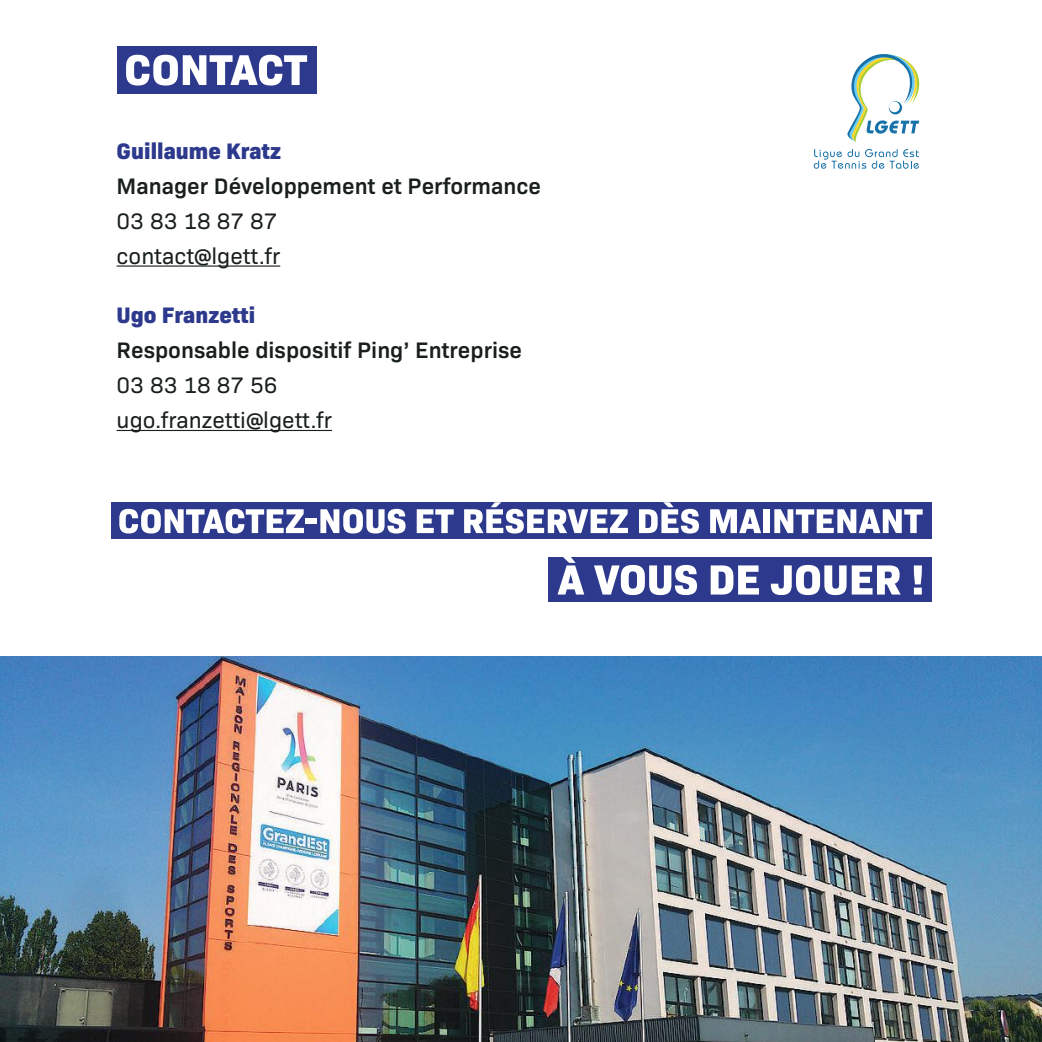
<style>
.page{position:relative;width:1042px;height:1042px;background:#fff}
.page>*{position:absolute;margin:0;border:0;box-sizing:border-box;transform-origin:0 0}
.t1{font:600 22.75px "Bio Sans";color:#191e1e}
.t2{font:22.75px/35px "Bio Sans";color:#191e1e}
.t3{font:800 22.75px "Bio Sans";color:#2d398c}
</style>
<div class="page">
<img style="left:0;top:656px;width:1042px;height:386px">
<div style="left:117px;top:46px;width:199px;height:48px;background:#2d398c"></div>
<svg style="left:126px;top:55px;width:181px;height:31px"></svg>
<hr style="left:117px;top:265px;width:163px;height:2px;background:#191e1e">
<hr style="left:117px;top:430px;width:215px;height:1px;background:#191e1e">
<div style="left:111px;top:502px;width:820px;height:36px;background:#2d398c"></div>
<svg style="left:119px;top:509px;width:185px;height:24px"></svg>
<div style="left:306px;top:518px;width:11px;height:6px;background:#fff"></div>
<svg style="left:320px;top:509px;width:85px;height:24px"></svg>
<svg style="left:417px;top:509px;width:37px;height:24px"></svg>
<svg style="left:464px;top:502px;width:164px;height:31px"></svg>
<svg style="left:639px;top:502px;width:60px;height:31px"></svg>
<svg style="left:710px;top:509px;width:51px;height:24px"></svg>
<div style="left:763px;top:509px;width:7px;height:24px;background:#fff"></div>
<svg style="left:774px;top:509px;width:148px;height:24px"></svg>
<div style="left:548px;top:557px;width:383px;height:44px;background:#2d398c"></div>
<svg style="left:557px;top:557px;width:27px;height:37px"></svg>
<svg style="left:594px;top:565px;width:103px;height:30px"></svg>
<svg style="left:711px;top:565px;width:48px;height:29px"></svg>
<svg style="left:771px;top:565px;width:75px;height:30px"></svg>
<svg style="left:852px;top:565px;width:48px;height:29px"></svg>
<svg style="left:914px;top:565px;width:8px;height:29px"></svg>
<svg style="left:847px;top:54px;width:73px;height:88px"></svg>
<div style="left:889px;top:101px;width:11px;height:11px;background:#fff;border-radius:50%"></div>
<svg style="left:813px;top:149px;width:106px;height:20px"></svg>
<p class="t3" style="left:117px;top:133px;width:166px">Guillaume Kratz</p>
<p class="t1" style="left:117px;top:169px;width:426px">Manager Développement et Performance</p>
<p class="t2" style="left:117px;top:202px;width:165px">03 83 18 87 87 contact@lgett.fr</p>
<p class="t3" style="left:117px;top:297px;width:140px">Ugo Franzetti</p>
<p class="t1" style="left:117px;top:333px;width:407px">Responsable dispositif Ping’ Entreprise</p>
<p class="t2" style="left:117px;top:366px;width:217px">03 83 18 87 56 ugo.franzetti@lgett.fr</p>
</div>
